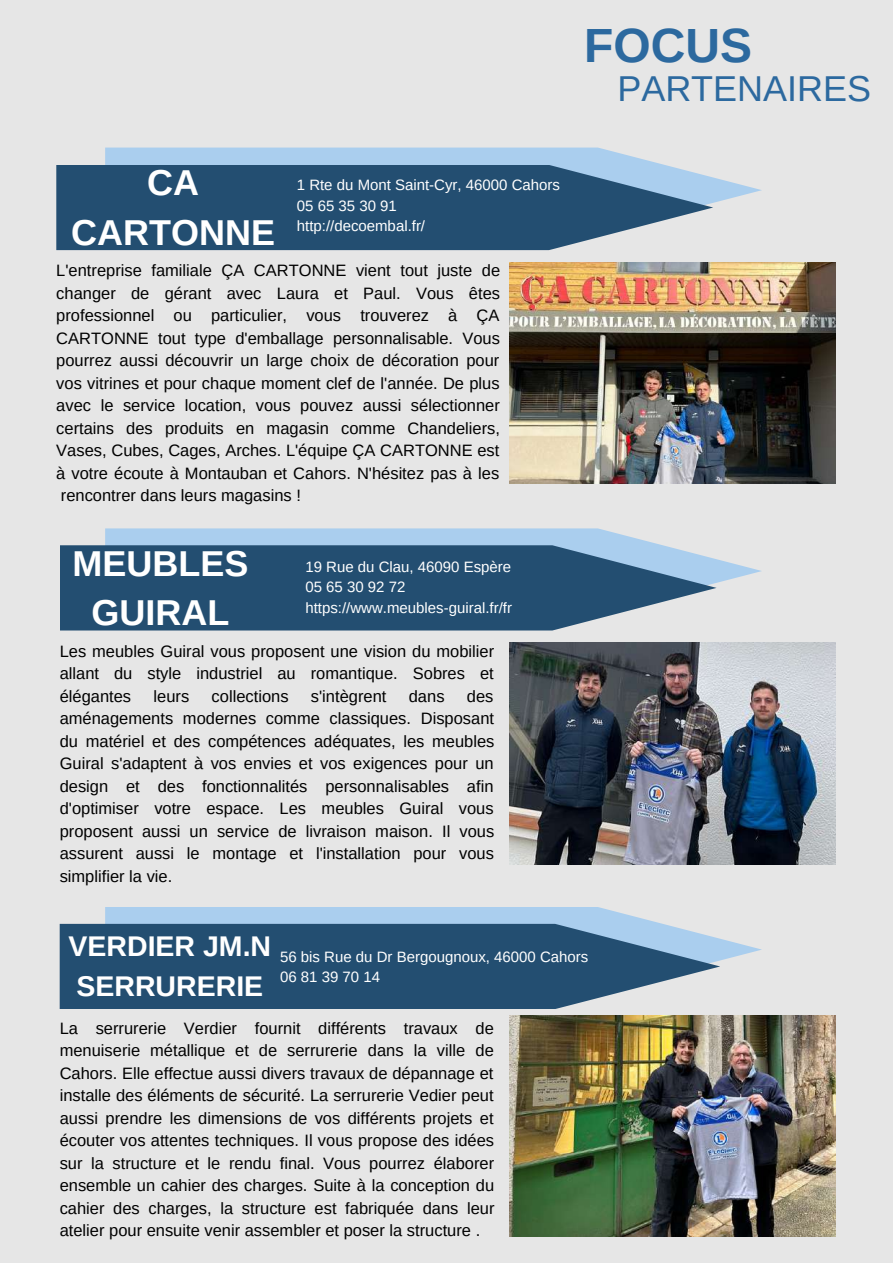
<style>
.page{position:relative;width:893px;height:1264px;background:#fff}
.page>*{position:absolute;margin:0;border:0;box-sizing:border-box;transform-origin:0 0}
.t1{font:700 48px "Arimo";color:#2c699f}
.t2{font:700 36px/49.5px "Arimo";color:#fff;text-align:center}
.t3{font:36px "Arimo";color:#2c699f}
.t4{font:700 28.5px/39.3px "Arimo";color:#fff}
.t5{font:16.5px/22.5px "Arimo";color:#000;text-align:justify}
.t6{font:15px/20.2px "Arimo";color:#fff}
</style>
<div class="page">
<div style="left:0;top:0;width:892px;height:1262px;background:#e6e6e6"></div>
<img style="left:509px;top:262px;width:326px;height:221px">
<img style="left:509px;top:1015px;width:326px;height:221px">
<svg style="left:105px;top:147px;width:657px;height:56px;fill:#aaceee"></svg>
<svg style="left:56px;top:165px;width:657px;height:85px;background:#375f80"></svg>
<svg style="left:105px;top:528px;width:657px;height:60px;fill:#aaceee"></svg>
<svg style="left:60px;top:545px;width:656px;height:85px;background:#385f80"></svg>
<svg style="left:105px;top:907px;width:657px;height:54px;fill:#aaceee"></svg>
<svg style="left:60px;top:923px;width:660px;height:86px;background:#396081"></svg>
<img style="left:509px;top:643px;width:326px;height:221px">
<h2 class="t2" style="left:71px;top:158px;width:205px">CA<br>CARTONNE</h2>
<p class="t6" style="left:297px;top:175px;width:265px">1 Rte du Mont Saint-Cyr, 46000 Cahors<br>05 65 35 30 91<br>http://decoembal.fr/</p>
<p class="t5" style="left:56px;top:259px;width:445px">L'entreprise familiale ÇA CARTONNE vient tout juste de changer de gérant avec Laura et Paul. Vous êtes professionnel ou particulier, vous trouverez à ÇA CARTONNE tout type d'emballage personnalisable. Vous pourrez aussi découvrir un large choix de décoration pour vos vitrines et pour chaque moment clef de l'année. De plus avec le service location, vous pouvez aussi sélectionner certains des produits en magasin comme Chandeliers, Vases, Cubes, Cages, Arches. L'équipe ÇA CARTONNE est à votre écoute à Montauban et Cahors. N'hésitez pas à les rencontrer dans leurs magasins !</p>
<h2 class="t2" style="left:73px;top:538px;width:177px">MEUBLES<br>GUIRAL</h2>
<p class="t6" style="left:305px;top:557px;width:208px">19 Rue du Clau, 46090 Espère<br>05 65 30 92 72 https://www.meubles-guiral.fr/fr</p>
<p class="t5" style="left:60px;top:640px;width:436px">Les meubles Guiral vous proposent une vision du mobilier allant du style industriel au romantique. Sobres et élégantes</p>
<p class="t5" style="left:153px;top:685px;width:37px">leurs</p>
<p class="t5" style="left:211px;top:685px;width:78px">collections</p>
<p class="t5" style="left:311px;top:685px;width:77px">s'intègrent</p>
<p class="t5" style="left:409px;top:685px;width:37px">dans</p>
<p class="t5" style="left:60px;top:685px;width:436px;text-indent:407px">des aménagements modernes comme classiques. Disposant du matériel et des compétences adéquates, les meubles Guiral s'adaptent à vos envies et vos exigences pour un design et des fonctionnalités personnalisables afin d'optimiser votre espace. Les meubles Guiral vous proposent aussi un service de livraison maison. Il vous assurent aussi le montage et l'installation pour vous simplifier la vie.</p>
<h1 class="t1" style="left:584px;top:19px;width:169px">FOCUS</h1>
<h2 class="t3" style="left:617px;top:68px;width:255px">PARTENAIRES</h2>
<h3 class="t4" style="left:69px;top:926px;width:204px">VERDIER JM.N<br>SERRURERIE</h3>
<p class="t6" style="left:280px;top:946px;width:310px">56 bis Rue du Dr Bergougnoux, 46000 Cahors<br>06 81 39 70 14</p>
<p class="t5" style="left:60px;top:1016px;width:436px">La serrurerie Verdier fournit différents travaux de menuiserie métallique et de serrurerie dans la ville de Cahors. Elle effectue aussi divers travaux de dépannage et installe des éléments de sécurité. La serrurerie Vedier peut aussi prendre les dimensions de vos différents projets et écouter vos attentes techniques. Il vous propose des idées sur la structure et le rendu final. Vous pourrez élaborer ensemble un cahier des charges. Suite à la conception du cahier des charges, la structure est fabriquée dans leur atelier pour ensuite venir assembler et poser la structure .</p>
</div>
